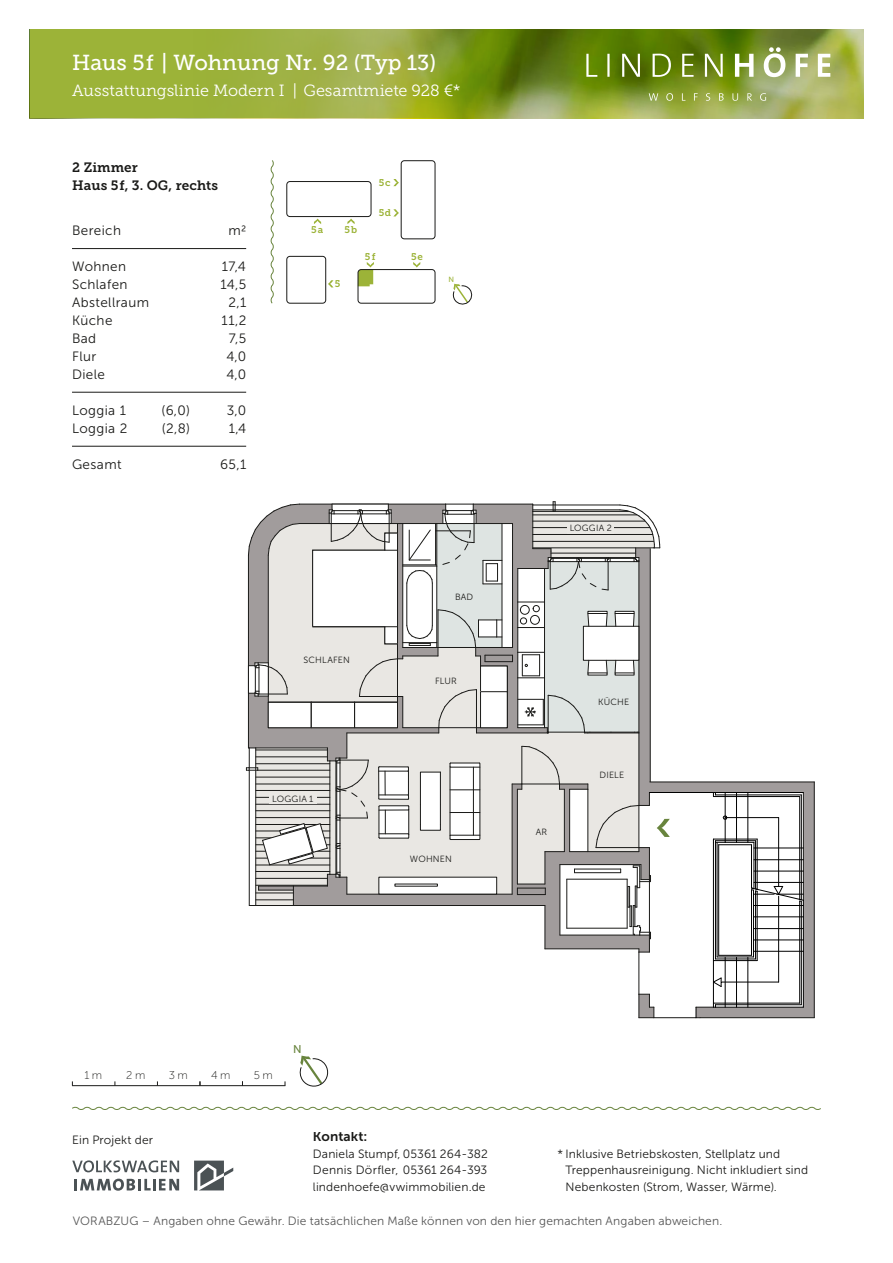
<style>
.page{position:relative;width:893px;height:1263px;background:#fff}
.page>*{position:absolute;margin:0;border:0;box-sizing:border-box;transform-origin:0 0}
.t1{font:21.6px "Museo Slab 500";color:#fff}
.t2{font:16.2px "Museo Slab 300";letter-spacing:.005em;color:#fff}
.t3{font:13.5px "Museo Sans 300";letter-spacing:.03em;color:#1a1a18}
.t4{font:13.5px/18px "Museo Slab 700";letter-spacing:.01em;color:#1a1a18}
.t5{font:13.5px "Museo Sans 700";letter-spacing:.01em;color:#1a1a18}
.t6{font:12px/16.5px "Museo Sans 300";letter-spacing:.01em;color:#1a1a18;text-align:justify}
.t7{font:12px "Museo Sans 300";letter-spacing:.015em;color:#565656}
.t8{font:11.25px "Museo Sans 100";color:#1a1a18}
.t9{font:11.25px "Museo Sans 500";color:#68843d}
.t10{font:9.75px "Museo Slab 700";letter-spacing:.085em;color:#9cb338}
.t11{font:9px "Museo Sans 300";letter-spacing:.025em;color:#1a1a18}
.t12{font:7.5px "Museo Sans 500";color:#9cb338}
</style>
<div class="page">
<img style="left:551px;top:30px;width:312px;height:88px">
<svg style="left:194px;top:1160px;width:39px;height:30px"></svg>
<svg style="left:72px;top:1160px;width:107px;height:12px"></svg>
<svg style="left:75px;top:1178px;width:104px;height:13px"></svg>
<svg style="left:72px;top:1106px;width:749px;height:4px"></svg>
<svg style="left:649px;top:93px;width:117px;height:8px"></svg>
<svg style="left:586px;top:47px;width:244px;height:30px;background:#8aa04b"></svg>
<svg style="left:30px;top:30px;width:521px;height:88px;background:#94a937"></svg>
<hr style="left:72px;top:248px;width:174px;height:1px;background:#1a1a18">
<hr style="left:72px;top:392px;width:174px;height:1px;background:#1a1a18">
<hr style="left:72px;top:446px;width:174px;height:1px;background:#1a1a18">
<svg style="left:270px;top:160px;width:4px;height:144px"></svg>
<svg style="left:300px;top:1055px;width:29px;height:32px"></svg>
<svg style="left:328px;top:280px;width:5px;height:7px"></svg>
<svg style="left:314px;top:219px;width:7px;height:5px"></svg>
<svg style="left:347px;top:219px;width:8px;height:5px"></svg>
<div style="left:287px;top:181px;width:84px;height:36px;border:1px solid #1a1a18;border-radius:3px"></div>
<div style="left:401px;top:160px;width:34px;height:79px;border:1px solid #1a1a18;border-radius:3px"></div>
<svg style="left:393px;top:179px;width:6px;height:7px"></svg>
<svg style="left:393px;top:209px;width:6px;height:7px"></svg>
<div style="left:358px;top:269px;width:77px;height:34px;border:1px solid #1a1a18;border-radius:3px"></div>
<svg style="left:413px;top:262px;width:7px;height:5px"></svg>
<svg style="left:358px;top:262px;width:16px;height:24px"></svg>
<svg style="left:453px;top:283px;width:20px;height:22px"></svg>
<div style="left:287px;top:256px;width:39px;height:47px;border:1px solid #1a1a18;border-radius:3px"></div>
<hr style="left:72px;top:1085px;width:213px;height:1px;background:#1a1a18">
<svg style="left:638px;top:781px;width:176px;height:237px"></svg>
<hr style="left:700px;top:1017px;width:114px;height:1px;background:#1a1a18">
<hr style="left:814px;top:782px;width:1px;height:236px;background:#1a1a18">
<hr style="left:650px;top:782px;width:164px;height:1px;background:#1a1a18">
<hr style="left:803px;top:792px;width:1px;height:108px;background:#1a1a18">
<hr style="left:639px;top:952px;width:1px;height:42px;background:#1a1a18">
<hr style="left:654px;top:1017px;width:42px;height:1px;background:#1a1a18">
<hr style="left:717px;top:843px;width:1px;height:114px;background:#000">
<hr style="left:717px;top:957px;width:36px;height:1px;background:#000">
<hr style="left:753px;top:890px;width:1px;height:67px;background:#000">
<hr style="left:751px;top:890px;width:1px;height:65px;background:#000">
<hr style="left:719px;top:955px;width:32px;height:1px;background:#000">
<hr style="left:718px;top:845px;width:1px;height:110px;background:#000">
<hr style="left:719px;top:844px;width:32px;height:1px;background:#000">
<hr style="left:751px;top:845px;width:1px;height:43px;background:#000">
<hr style="left:754px;top:842px;width:1px;height:46px;background:#000">
<hr style="left:725px;top:792px;width:1px;height:50px;background:#000">
<hr style="left:725px;top:792px;width:78px;height:1px;background:#000">
<hr style="left:736px;top:792px;width:1px;height:50px;background:#000">
<hr style="left:748px;top:792px;width:1px;height:50px;background:#000">
<hr style="left:754px;top:848px;width:49px;height:1px;background:#000">
<hr style="left:754px;top:859px;width:49px;height:1px;background:#000">
<hr style="left:754px;top:871px;width:49px;height:1px;background:#000">
<hr style="left:754px;top:882px;width:49px;height:1px;background:#000">
<hr style="left:754px;top:905px;width:49px;height:1px;background:#000">
<hr style="left:754px;top:916px;width:49px;height:1px;background:#000">
<hr style="left:754px;top:940px;width:49px;height:1px;background:#000">
<hr style="left:754px;top:951px;width:49px;height:1px;background:#000">
<hr style="left:748px;top:957px;width:1px;height:50px;background:#000">
<hr style="left:736px;top:957px;width:1px;height:50px;background:#000">
<hr style="left:725px;top:957px;width:1px;height:50px;background:#000">
<hr style="left:754px;top:928px;width:49px;height:1px;background:#000">
<hr style="left:803px;top:900px;width:1px;height:107px;background:#000">
<hr style="left:715px;top:1007px;width:88px;height:1px;background:#000">
<hr style="left:713px;top:960px;width:1px;height:43px;background:#000">
<hr style="left:725px;top:817px;width:54px;height:1px;background:#000">
<hr style="left:778px;top:818px;width:1px;height:68px;background:#000">
<hr style="left:778px;top:896px;width:1px;height:86px;background:#000">
<hr style="left:721px;top:982px;width:58px;height:1px;background:#000">
<svg style="left:713px;top:977px;width:9px;height:10px"></svg>
<hr style="left:799px;top:796px;width:1px;height:103px;background:#000">
<hr style="left:801px;top:795px;width:1px;height:105px;background:#000">
<hr style="left:715px;top:795px;width:86px;height:1px;background:#000">
<hr style="left:715px;top:796px;width:85px;height:1px;background:#000">
<hr style="left:715px;top:1004px;width:86px;height:1px;background:#000">
<hr style="left:801px;top:901px;width:1px;height:104px;background:#000">
<hr style="left:799px;top:901px;width:1px;height:102px;background:#000">
<hr style="left:713px;top:1003px;width:87px;height:1px;background:#000">
<hr style="left:713px;top:843px;width:1px;height:116px;background:#000">
<hr style="left:713px;top:960px;width:44px;height:1px;background:#000">
<hr style="left:757px;top:891px;width:1px;height:69px;background:#000">
<hr style="left:755px;top:891px;width:1px;height:68px;background:#000">
<hr style="left:715px;top:959px;width:40px;height:1px;background:#000">
<hr style="left:715px;top:843px;width:1px;height:116px;background:#000">
<hr style="left:715px;top:840px;width:40px;height:1px;background:#000">
<hr style="left:755px;top:841px;width:1px;height:48px;background:#000">
<svg style="left:751px;top:886px;width:53px;height:16px"></svg>
<hr style="left:757px;top:839px;width:1px;height:50px;background:#000">
<hr style="left:713px;top:839px;width:44px;height:1px;background:#000">
<svg style="left:713px;top:839px;width:41px;height:4px"></svg>
<svg style="left:696px;top:1003px;width:20px;height:15px"></svg>
<hr style="left:649px;top:792px;width:76px;height:1px;background:#000">
<svg style="left:639px;top:994px;width:16px;height:24px"></svg>
<svg style="left:246px;top:501px;width:424px;height:452px"></svg>
<h1 class="t1" style="left:72px;top:50px;width:366px">Haus 5f | Wohnung Nr. 92 (Typ 13)</h1>
<h2 class="t2" style="left:72px;top:81px;width:390px">Ausstattungslinie Modern I | Gesamtmiete 928 €*</h2>
<p class="t4" style="left:72px;top:158px;width:147px">2 Zimmer<br>Haus 5f, 3. OG, rechts</p>
<p class="t3" style="left:72px;top:223px;width:51px">Bereich</p>
<p class="t3" style="left:228px;top:223px;width:19px">m2</p>
<p class="t3" style="left:72px;top:259px;width:56px">Wohnen</p>
<p class="t3" style="left:222px;top:259px;width:26px">17,4</p>
<p class="t3" style="left:72px;top:277px;width:57px">Schlafen</p>
<p class="t3" style="left:220px;top:277px;width:27px">14,5</p>
<p class="t3" style="left:72px;top:295px;width:79px">Abstellraum</p>
<p class="t3" style="left:228px;top:295px;width:20px">2,1</p>
<p class="t3" style="left:72px;top:313px;width:42px">Küche</p>
<p class="t3" style="left:222px;top:313px;width:26px">11,2</p>
<p class="t3" style="left:72px;top:331px;width:26px">Bad</p>
<p class="t3" style="left:229px;top:331px;width:19px">7,5</p>
<p class="t3" style="left:72px;top:349px;width:26px">Flur</p>
<p class="t3" style="left:226px;top:349px;width:21px">4,0</p>
<p class="t3" style="left:72px;top:367px;width:35px">Diele</p>
<p class="t3" style="left:226px;top:367px;width:21px">4,0</p>
<p class="t3" style="left:72px;top:403px;width:56px">Loggia 1</p>
<p class="t3" style="left:161px;top:403px;width:30px">(6,0)</p>
<p class="t3" style="left:227px;top:403px;width:21px">3,0</p>
<p class="t3" style="left:72px;top:421px;width:57px">Loggia 2</p>
<p class="t3" style="left:162px;top:421px;width:30px">(2,8)</p>
<p class="t3" style="left:229px;top:421px;width:19px">1,4</p>
<p class="t3" style="left:72px;top:457px;width:51px">Gesamt</p>
<p class="t3" style="left:220px;top:457px;width:28px">65,1</p>
<p class="t10" style="left:311px;top:224px;width:14px">5a</p>
<p class="t10" style="left:345px;top:224px;width:14px">5b</p>
<p class="t10" style="left:335px;top:278px;width:7px">5</p>
<p class="t10" style="left:379px;top:177px;width:13px">5c</p>
<p class="t10" style="left:379px;top:207px;width:14px">5d</p>
<p class="t10" style="left:365px;top:251px;width:12px">5f</p>
<p class="t10" style="left:411px;top:251px;width:13px">5e</p>
<p class="t12" style="left:449px;top:275px;width:7px">N</p>
<p class="t11" style="left:304px;top:655px;width:48px">SCHLAFEN</p>
<p class="t11" style="left:272px;top:794px;width:43px">LOGGIA 1</p>
<p class="t11" style="left:455px;top:592px;width:20px">BAD</p>
<p class="t11" style="left:435px;top:676px;width:23px">FLUR</p>
<p class="t11" style="left:410px;top:853px;width:43px">WOHNEN</p>
<p class="t11" style="left:570px;top:523px;width:44px">LOGGIA 2</p>
<p class="t11" style="left:536px;top:827px;width:13px">AR</p>
<p class="t11" style="left:598px;top:697px;width:33px">KÜCHE</p>
<p class="t11" style="left:600px;top:770px;width:26px">DIELE</p>
<p class="t8" style="left:84px;top:1069px;width:19px">1 m</p>
<p class="t8" style="left:126px;top:1069px;width:21px">2 m</p>
<p class="t8" style="left:169px;top:1069px;width:21px">3 m</p>
<p class="t8" style="left:211px;top:1069px;width:21px">4 m</p>
<p class="t8" style="left:254px;top:1069px;width:21px">5 m</p>
<p class="t9" style="left:293px;top:1043px;width:10px">N</p>
<p class="t6" style="left:72px;top:1132px;width:82px">Ein Projekt der</p>
<p class="t5" style="left:313px;top:1129px;width:56px">Kontakt:</p>
<p class="t6" style="left:313px;top:1145px;width:176px">Daniela Stumpf, 05361 264-382<br>Dennis Dörfler, 05361 264-393 lindenhoefe@vwimmobilien.de</p>
<p class="t6" style="left:566px;top:1145px;width:244px;text-align:left;text-indent:-8px">* Inklusive Betriebskosten, Stellplatz und<br>Treppenhausreinigung. Nicht inkludiert sind<br>Nebenkosten (Strom, Wasser, Wärme).</p>
<p class="t7" style="left:73px;top:1214px;width:651px">VORABZUG – Angaben ohne Gewähr. Die tatsächlichen Maße können von den hier gemachten Angaben abweichen.</p>
</div>
